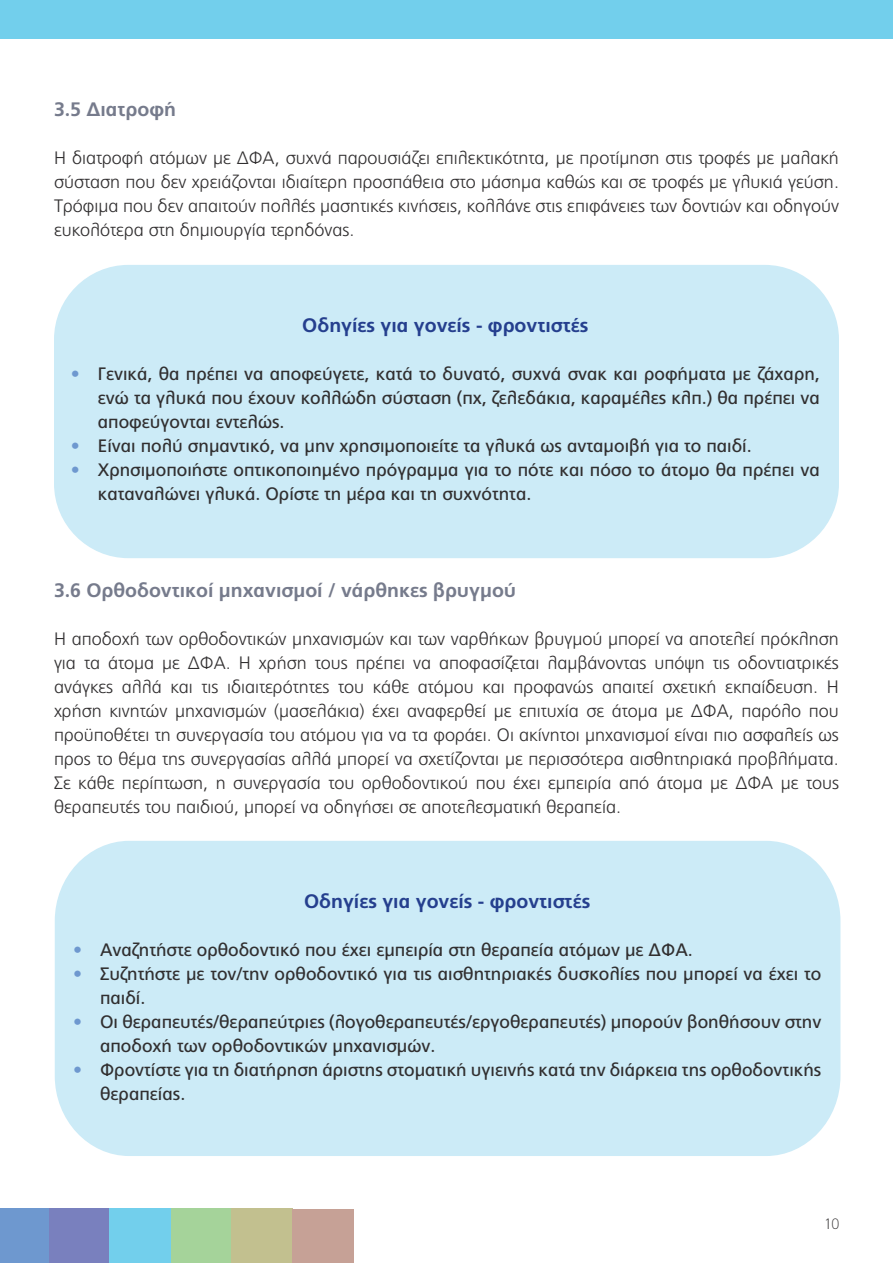
<style>
.page{position:relative;width:893px;height:1263px;background:#fff}
.page>*{position:absolute;margin:0;border:0;box-sizing:border-box;transform-origin:0 0}
.t1{font:700 19.5px "PF Catalog";color:#253f8e}
.t2{font:700 19.5px "PF Catalog";color:#767b8c}
.t3{font:300 18px/24px "PF Catalog";color:#312f30;text-align:justify}
.t4{font:18px/24px "PF Catalog";color:#312f30}
.t5{font:100 15px "PF Catalog";color:#312f30}
.s1{color:#6e98cf}
</style>
<div class="page">
<div style="left:54px;top:265px;width:785px;height:293px;background:#ccebf7;border-radius:74px"></div>
<div style="left:55px;top:841px;width:785px;height:315px;background:#ccebf7;border-radius:77px"></div>
<div style="left:48px;top:1209px;width:61px;height:54px;background:#7980be"></div>
<div style="left:0;top:1209px;width:48px;height:54px;background:#6e98cf"></div>
<div style="left:170px;top:1209px;width:61px;height:54px;background:#a5d39a"></div>
<div style="left:231px;top:1209px;width:61px;height:54px;background:#c2c08f"></div>
<div style="left:109px;top:1209px;width:61px;height:54px;background:#72cfec"></div>
<div style="left:292px;top:1209px;width:61px;height:54px;background:#c6a196"></div>
<hr style="left:892px;top:0;width:1px;height:85px;background:#699cd3">
<div style="left:0;top:0;width:893px;height:38px;background:#72cfec"></div>
<p class="t2" style="left:54px;top:97px;width:124px">3.5 Διατροφή</p>
<p class="t3" style="left:54px;top:146px;width:786px">Η διατροφή ατόμων με ΔΦΑ, συχνά παρουσιάζει επιλεκτικότητα, με προτίμηση στις τροφές με μαλακή σύσταση που δεν χρειάζονται ιδιαίτερη προσπάθεια στο μάσημα καθώς και σε τροφές με γλυκιά γεύση.<br>Τρόφιμα που δεν απαιτούν πολλές μασητικές κινήσεις, κολλάνε στις επιφάνειες των δοντιών και οδηγούν ευκολότερα στη δημιουργία τερηδόνας.</p>
<p class="t1" style="left:302px;top:314px;width:288px">Οδηγίες για γονείς - φροντιστές</p>
<p class="t4" style="left:98px;top:362px;width:724px;text-align:justify;text-indent:-27px"><span class="s1">•</span> Γενικά, θα πρέπει να αποφεύγετε, κατά το δυνατό, συχνά σνακ και ροφήματα με ζάχαρη, ενώ τα γλυκά που έχουν κολλώδη σύσταση (πχ, ζελεδάκια, καραμέλες κλπ.) θα πρέπει να αποφεύγονται εντελώς.</p>
<p class="t4" style="left:71px;top:434px;width:682px"><span class="s1">•</span> Είναι πολύ σημαντικό, να μην χρησιμοποιείτε τα γλυκά ως ανταμοιβή για το παιδί.</p>
<p class="t4" style="left:98px;top:458px;width:724px;text-indent:-27px"><span class="s1">•</span> Χρησιμοποιήστε οπτικοποιημένο πρόγραμμα για το πότε και πόσο το άτομο θα πρέπει να καταναλώνει γλυκά. Ορίστε τη μέρα και τη συχνότητα.</p>
<p class="t2" style="left:54px;top:579px;width:464px">3.6 Ορθοδοντικοί μηχανισμοί / νάρθηκες βρυγμού</p>
<p class="t3" style="left:54px;top:627px;width:786px">Η αποδοχή των ορθοδοντικών μηχανισμών και των ναρθήκων βρυγμού μπορεί να αποτελεί πρόκληση για τα άτομα με ΔΦΑ. Η χρήση τους πρέπει να αποφασίζεται λαμβάνοντας υπόψη τις οδοντιατρικές ανάγκες αλλά και τις ιδιαιτερότητες του κάθε ατόμου και προφανώς απαιτεί σχετική εκπαίδευση. Η χρήση κινητών μηχανισμών (μασελάκια) έχει αναφερθεί με επιτυχία σε άτομα με ΔΦΑ, παρόλο που προϋποθέτει τη συνεργασία του ατόμου για να τα φοράει. Οι ακίνητοι μηχανισμοί είναι πιο ασφαλείς ως προς το θέμα της συνεργασίας αλλά μπορεί να σχετίζονται με περισσότερα αισθητηριακά προβλήματα.<br>Σε κάθε περίπτωση, η συνεργασία του ορθοδοντικού που έχει εμπειρία από άτομα με ΔΦΑ με τους θεραπευτές του παιδιού, μπορεί να οδηγήσει σε αποτελεσματική θεραπεία.</p>
<p class="t1" style="left:304px;top:890px;width:288px">Οδηγίες για γονείς - φροντιστές</p>
<p class="t4" style="left:73px;top:938px;width:621px"><span class="s1">•</span> Αναζητήστε ορθοδοντικό που έχει εμπειρία στη θεραπεία ατόμων με ΔΦΑ.</p>
<p class="t4" style="left:100px;top:962px;width:723px;text-indent:-27px"><span class="s1">•</span> Συζητήστε με τον/την ορθοδοντικό για τις αισθητηριακές δυσκολίες που μπορεί να έχει το παιδί.</p>
<p class="t4" style="left:100px;top:1010px;width:723px;text-indent:-27px"><span class="s1">•</span> Οι θεραπευτές/θεραπεύτριες (λογοθεραπευτές/εργοθεραπευτές) μπορούν βοηθήσουν στην αποδοχή των ορθοδοντικών μηχανισμών.</p>
<p class="t4" style="left:100px;top:1058px;width:723px;text-indent:-27px"><span class="s1">•</span> Φροντίστε για τη διατήρηση άριστης στοματική υγιεινής κατά την διάρκεια της ορθοδοντικής θεραπείας.</p>
<p class="t5" style="left:824px;top:1216px;width:16px">10</p>
</div>
